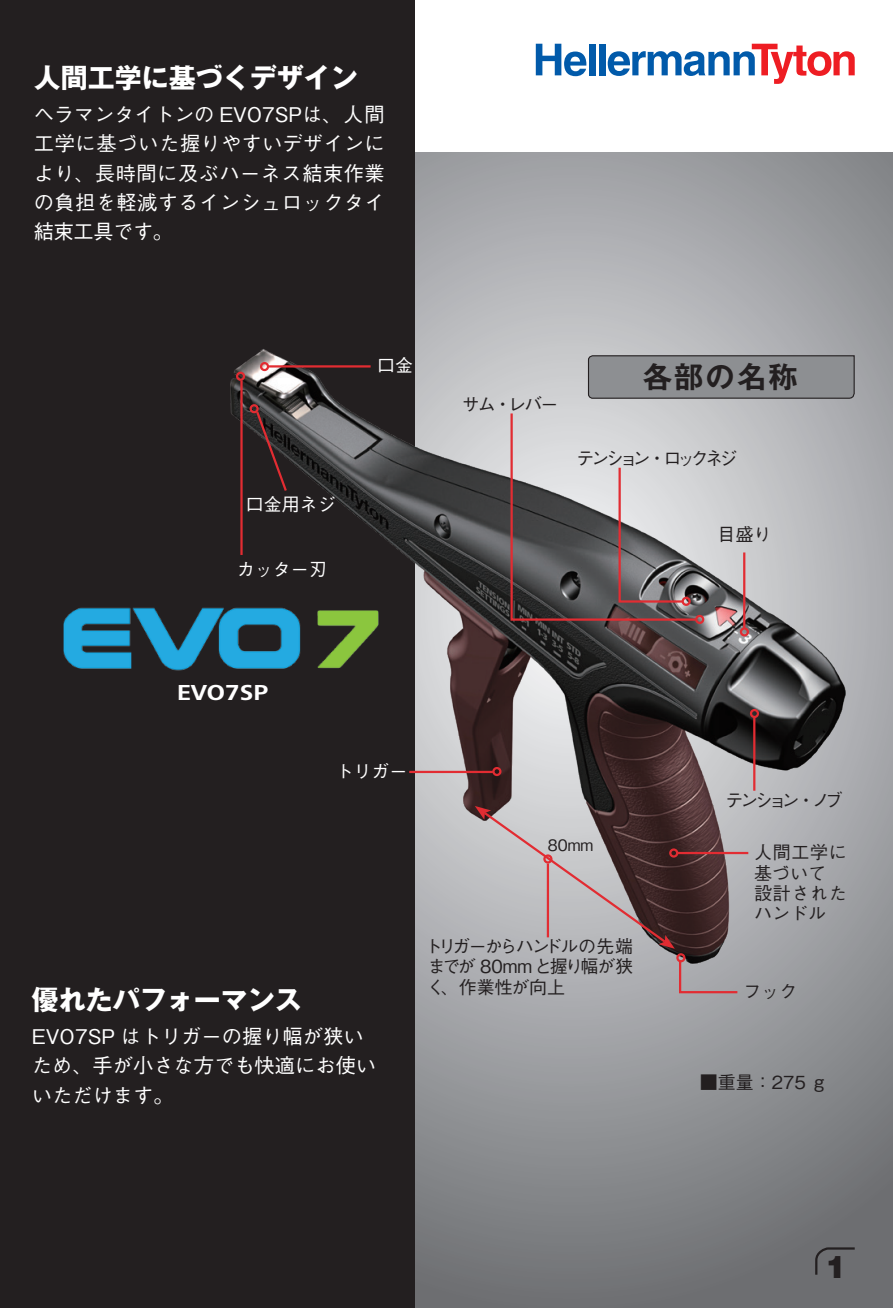
<style>
.page{position:relative;width:893px;height:1308px;background:#fff}
.page>*{position:absolute;margin:0;border:0;box-sizing:border-box;transform-origin:0 0}
.t1{font:900 31.5px "Helvetica Neue LT Std";color:#231f20}
.t2{font:700 29.25px "Gothic MB101 Pro De";letter-spacing:.075em;color:#231f20}
.t3{font:700 27px "Gothic MB101 Pro";color:#fff}
.t4{font:700 22.5px "Frutiger Next LTW1 G";color:#fff;scale:1.1 1}
.t5{font:500 20.25px/29.2px "Gothic BBB Pro";color:#fff;text-align:justify}
.t6{font:500 18px/20.2px "Gothic BBB Pro";letter-spacing:-.02em;color:#231f20;text-align:justify}
.t7{font:500 18px/20.2px "Gothic BBB Pro";letter-spacing:.035em;color:#231f20}
.t8{font:500 18px "Gothic BBB Pro";color:#fff}
.t9{font:500 18px "Gothic BBB Pro";letter-spacing:-.225em;color:#231f20}
.t10{font:500 15.75px "Gothic BBB Pro";color:#231f20}
</style>
<div class="page">
<svg style="left:415px;top:152px;width:478px;height:1155px;background:#949699"></svg>
<div style="left:0;top:0;width:415px;height:1307px;background:#231f20"></div>
<img style="left:64px;top:607px;width:150px;height:64px">
<img style="left:214px;top:340px;width:637px;height:628px">
<svg style="left:536px;top:44px;width:50px;height:32px"></svg>
<div style="left:589px;top:44px;width:6px;height:31px;background:#015aaa"></div>
<div style="left:599px;top:44px;width:6px;height:31px;background:#015aaa"></div>
<svg style="left:608px;top:44px;width:247px;height:40px"></svg>
<svg style="left:587px;top:355px;width:269px;height:44px;background:#87898c"></svg>
<div style="left:260px;top:362px;width:9px;height:9px;border:2px solid #e22c32;border-radius:50%"></div>
<div style="left:236px;top:372px;width:9px;height:9px;border:2px solid #e22c32;border-radius:50%"></div>
<div style="left:250px;top:404px;width:9px;height:9px;border:2px solid #e22c32;border-radius:50%"></div>
<div style="left:492px;top:767px;width:9px;height:9px;border:2px solid #e22c32;border-radius:50%"></div>
<div style="left:676px;top:953px;width:9px;height:9px;border:2px solid #e22c32;border-radius:50%"></div>
<div style="left:669px;top:848px;width:9px;height:9px;border:2px solid #e22c32;border-radius:50%"></div>
<div style="left:750px;top:709px;width:9px;height:9px;border:2px solid #e22c32;border-radius:50%"></div>
<div style="left:740px;top:627px;width:9px;height:9px;border:2px solid #e22c32;border-radius:50%"></div>
<div style="left:695px;top:615px;width:9px;height:9px;border:2px solid #e22c32;border-radius:50%"></div>
<hr style="left:269px;top:365px;width:102px;height:2px;background:#e22c32">
<svg style="left:254px;top:409px;width:35px;height:84px"></svg>
<hr style="left:240px;top:380px;width:3px;height:175px;background:#e22c32">
<hr style="left:409px;top:771px;width:84px;height:2px;background:#e22c32">
<hr style="left:677px;top:852px;width:71px;height:2px;background:#e22c32">
<hr style="left:753px;top:717px;width:2px;height:73px;background:#e22c32">
<hr style="left:743px;top:552px;width:2px;height:76px;background:#e22c32">
<svg style="left:509px;top:411px;width:189px;height:211px;background:#969496"></svg>
<svg style="left:814px;top:1246px;width:43px;height:30px"></svg>
<svg style="left:475px;top:806px;width:200px;height:142px;background:#9d9395"></svg>
<svg style="left:678px;top:958px;width:62px;height:36px;background:#a69599"></svg>
<div style="left:543px;top:854px;width:9px;height:9px;border:2px solid #e22c32;border-radius:50%"></div>
<hr style="left:547px;top:863px;width:2px;height:74px;background:#e22c32">
<h3 class="t3" style="left:34px;top:55px;width:325px">人間工学に基づくデザイン</h3>
<p class="t5" style="left:34px;top:97px;width:352px">ヘラマンタイトンの EVO7SPは、人間工学に基づいた握りやすいデザインにより、長時間に及ぶハーネス結束作業の負担を軽減するインシュロックタイ結束工具です。</p>
<p class="t8" style="left:377px;top:350px;width:37px">口金</p>
<p class="t8" style="left:246px;top:490px;width:91px">口金用ネジ</p>
<p class="t8" style="left:237px;top:555px;width:91px">カッター刃</p>
<p class="t6" style="left:462px;top:392px;width:98px">サム・レバー</p>
<h2 class="t2" style="left:643px;top:353px;width:157px">各部の名称</h2>
<p class="t9" style="left:576px;top:444px;width:163px">テンション・ロックネジ</p>
<p class="t6" style="left:717px;top:521px;width:55px">目盛り</p>
<p class="t4" style="left:177px;top:679px;width:84px">EVO7SP</p>
<p class="t8" style="left:336px;top:757px;width:73px">トリガー</p>
<p class="t10" style="left:548px;top:832px;width:47px">80mm</p>
<h3 class="t3" style="left:32px;top:976px;width:272px">優れたパフォーマンス</h3>
<p class="t5" style="left:32px;top:1019px;width:346px;text-align:left">EVO7SP はトリガーの握り幅が狭いため、手が小さな方でも快適にお使いいただけます。</p>
<p class="t6" style="left:424px;top:934px;width:210px">トリガーからハンドルの先端までが 80mmと握り幅が狭く、作業性が向上</p>
<p class="t6" style="left:725px;top:787px;width:119px">テンション・ノブ</p>
<p class="t7" style="left:754px;top:840px;width:94px">人間工学に基づいて設計されたハンドル</p>
<p class="t6" style="left:743px;top:979px;width:55px">フック</p>
<p class="t6" style="left:700px;top:1069px;width:130px">■重量：275 ｇ</p>
<h1 class="t1" style="left:825px;top:1248px;width:23px">1</h1>
</div>
